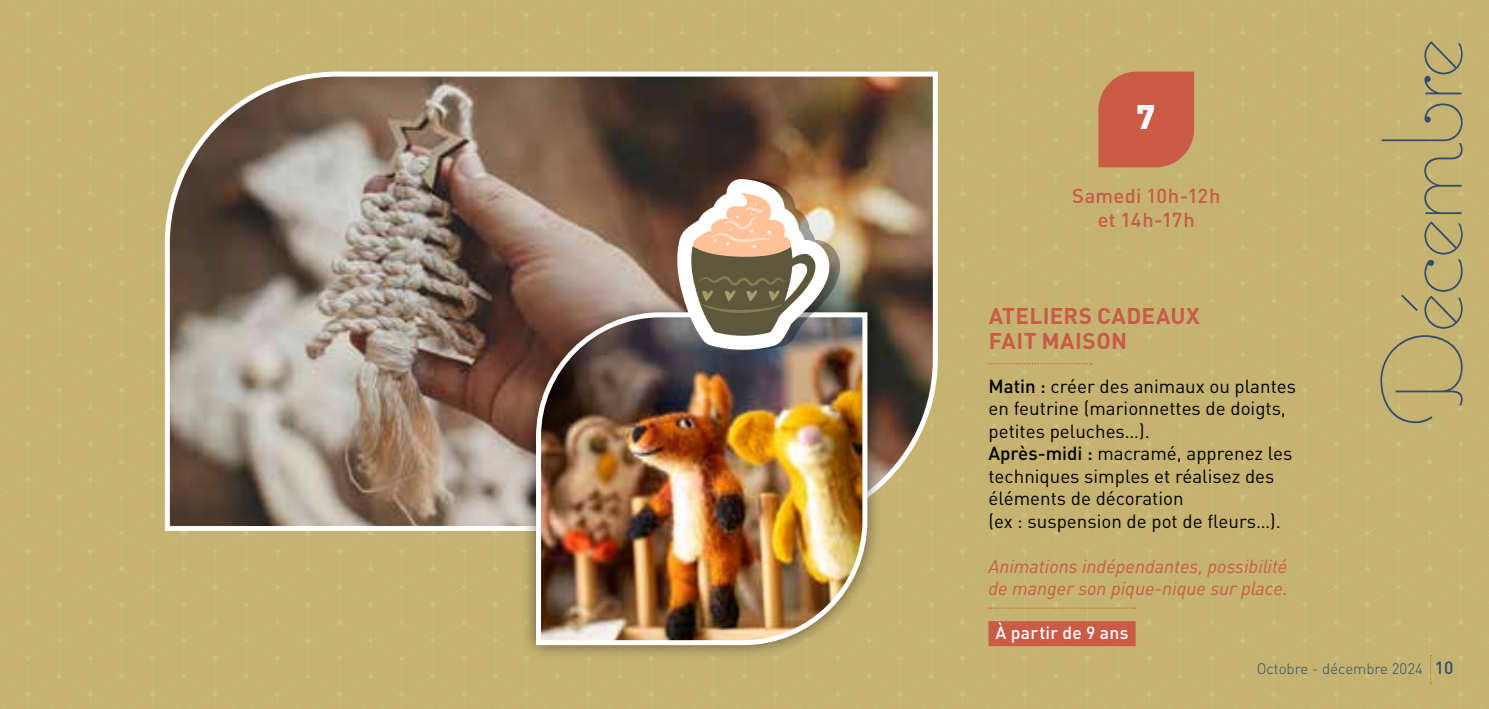
<style>
.page{position:relative;width:1489px;height:709px;background:#fff}
.page>*{position:absolute;margin:0;border:0;box-sizing:border-box;transform-origin:0 0}
.t1{font:100 112.5px "Coquette";letter-spacing:-.085em;color:#2f4e6b}
.t2{font:900 33.75px "DIN Pro";color:#fff}
.t3{font:700 22.5px/25px "DIN Pro";letter-spacing:.015em;color:#c95b47}
.t4{font:500 20px/24px "DIN Pro";letter-spacing:.015em;color:#c95b47;text-align:center}
.t5{font:18.75px/22.5px "DIN Pro";color:#000}
.t6{font:italic 18.75px/22.5px "DIN Pro";color:#c95b47}
.t7{font:500 17.5px "DIN Pro";letter-spacing:.02em;color:#fff}
.t8{font:500 17.5px "DIN Pro";color:#2f4e6b}
.t9{font:300 15px "DIN Pro";color:#2f4e6b}
.s1{font-weight:500}
</style>
<div class="page">
<div style="left:0;top:0;width:277px;height:193px;background:#c6b371"></div>
<div style="left:277px;top:0;width:311px;height:69px;background:#c6b371"></div>
<div style="left:588px;top:0;width:312px;height:69px;background:#c6b371"></div>
<div style="left:900px;top:0;width:311px;height:193px;background:#c6b371"></div>
<div style="left:1211px;top:0;width:277px;height:193px;background:#c6b371"></div>
<div style="left:0;top:194px;width:162px;height:321px;background:#c6b371"></div>
<div style="left:940px;top:194px;width:271px;height:321px;background:#c6b371"></div>
<div style="left:1211px;top:194px;width:277px;height:321px;background:#c6b371"></div>
<div style="left:0;top:515px;width:277px;height:194px;background:#c6b371"></div>
<div style="left:277px;top:533px;width:311px;height:176px;background:#c6b371"></div>
<div style="left:588px;top:533px;width:312px;height:176px;background:#c6b371"></div>
<div style="left:900px;top:515px;width:311px;height:194px;background:#c6b371"></div>
<div style="left:1211px;top:515px;width:277px;height:194px;background:#c6b371"></div>
<img style="left:162px;top:69px;width:778px;height:464px">
<div style="left:521px;top:297px;width:361px;height:363px;background:#000;opacity:.5"></div>
<img style="left:533px;top:310px;width:336px;height:337px">
<img style="left:677px;top:179px;width:163px;height:171px">
<svg style="left:1430px;top:655px;width:1px;height:29px"></svg>
<svg style="left:989px;top:363px;width:102px;height:1px"></svg>
<svg style="left:989px;top:607px;width:146px;height:1px"></svg>
<div style="left:988px;top:621px;width:147px;height:25px;background:#c95b47"></div>
<svg style="left:1098px;top:72px;width:96px;height:95px;background:#c8614a"></svg>
<h2 class="t2" style="left:1136px;top:88px;width:20px">7</h2>
<p class="t4" style="left:1072px;top:181px;width:150px">Samedi 10h-12h et 14h-17h</p>
<p class="t3" style="left:988px;top:301px;width:212px">ATELIERS CADEAUX<br>FAIT MAISON</p>
<p class="t5" style="left:988px;top:373px;width:309px"><span class="s1">Matin :</span> créer des animaux ou plantes en feutrine (marionnettes de doigts, petites peluches…).<br><span class="s1">Après-midi :</span> macramé, apprenez les techniques simples et réalisez des éléments de décoration<br>(ex : suspension de pot de fleurs…).</p>
<p class="t6" style="left:988px;top:553px;width:301px">Animations indépendantes, possibilité de manger son pique-nique sur place.</p>
<p class="t7" style="left:995px;top:618px;width:134px">À partir de 9 ans</p>
<h1 class="t1" style="left:1351px;top:425px;width:391px;rotate:-90deg">Décembre</h1>
<p class="t9" style="left:1256px;top:657px;width:167px">Octobre - décembre 2024</p>
<p class="t8" style="left:1434px;top:653px;width:20px">10</p>
</div>
